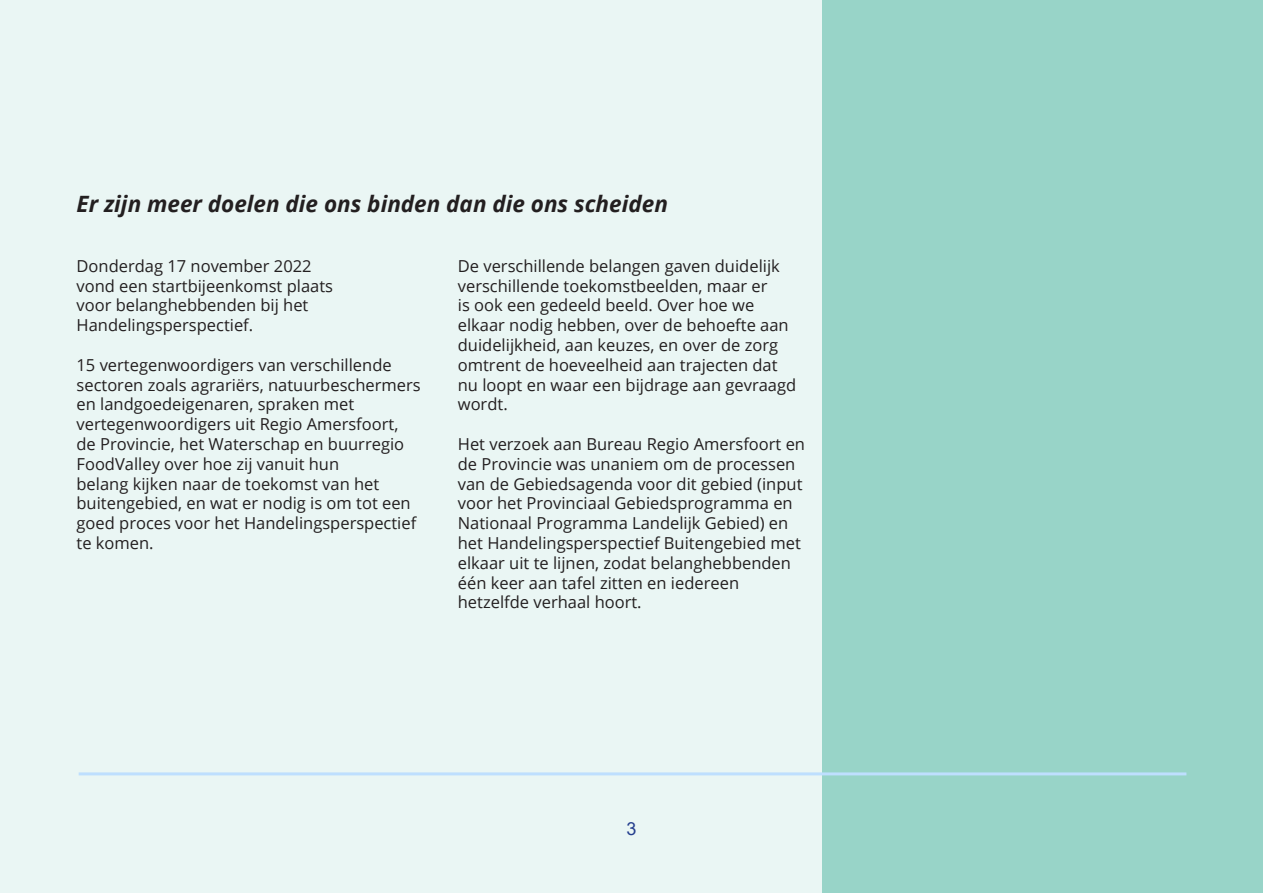
<style>
.page{position:relative;width:1263px;height:893px;background:#eaf6f4}
.page>*{position:absolute;margin:0;border:0;box-sizing:border-box;transform-origin:0 0}
.Kop_Intro{font:italic 700 22.5px "Open Sans";color:#231f20}
.t1{font:18px "Arial";color:#253f8e}
.Platte_tekst{font:16.5px/19.8px "Open Sans";color:#231f20}
</style>
<div class="page">
<div style="left:822px;top:0;width:441px;height:893px;background:#98d4c8"></div>
<hr style="left:79px;top:772px;width:1107px;height:3px;background:#bedffe">
<h3 class="Kop_Intro" style="left:77px;top:188px;width:593px">Er zijn meer doelen die ons binden dan die ons scheiden</h3>
<h3 class="Platte_tekst" style="left:77px;top:255px;width:258px">Donderdag 17 november 2022 vond een startbijeenkomst plaats voor belanghebbenden bij het<br>Handelingsperspectief.</h3>
<h3 class="Platte_tekst" style="left:77px;top:354px;width:346px">15 vertegenwoordigers van verschillende sectoren zoals agrariërs, natuurbeschermers en landgoedeigenaren, spraken met vertegenwoordigers uit Regio Amersfoort, de Provincie, het Waterschap en buurregio FoodValley over hoe zij vanuit hun<br>belang kijken naar de toekomst van het buitengebied, en wat er nodig is om tot een goed proces voor het Handelingsperspectief te komen.</h3>
<h3 class="Platte_tekst" style="left:458px;top:255px;width:340px">De verschillende belangen gaven duidelijk verschillende toekomstbeelden, maar er<br>is ook een gedeeld beeld. Over hoe we elkaar nodig hebben, over de behoefte aan duidelijkheid, aan keuzes, en over de zorg omtrent de hoeveelheid aan trajecten dat nu loopt en waar een bijdrage aan gevraagd wordt.</h3>
<h3 class="Platte_tekst" style="left:458px;top:434px;width:349px">Het verzoek aan Bureau Regio Amersfoort en de Provincie was unaniem om de processen van de Gebiedsagenda voor dit gebied (input voor het Provinciaal Gebiedsprogramma en Nationaal Programma Landelijk Gebied) en het Handelingsperspectief Buitengebied met elkaar uit te lijnen, zodat belanghebbenden één keer aan tafel zitten en iedereen hetzelfde verhaal hoort.</h3>
<p class="t1" style="left:626px;top:816px;width:12px">3</p>
</div>
